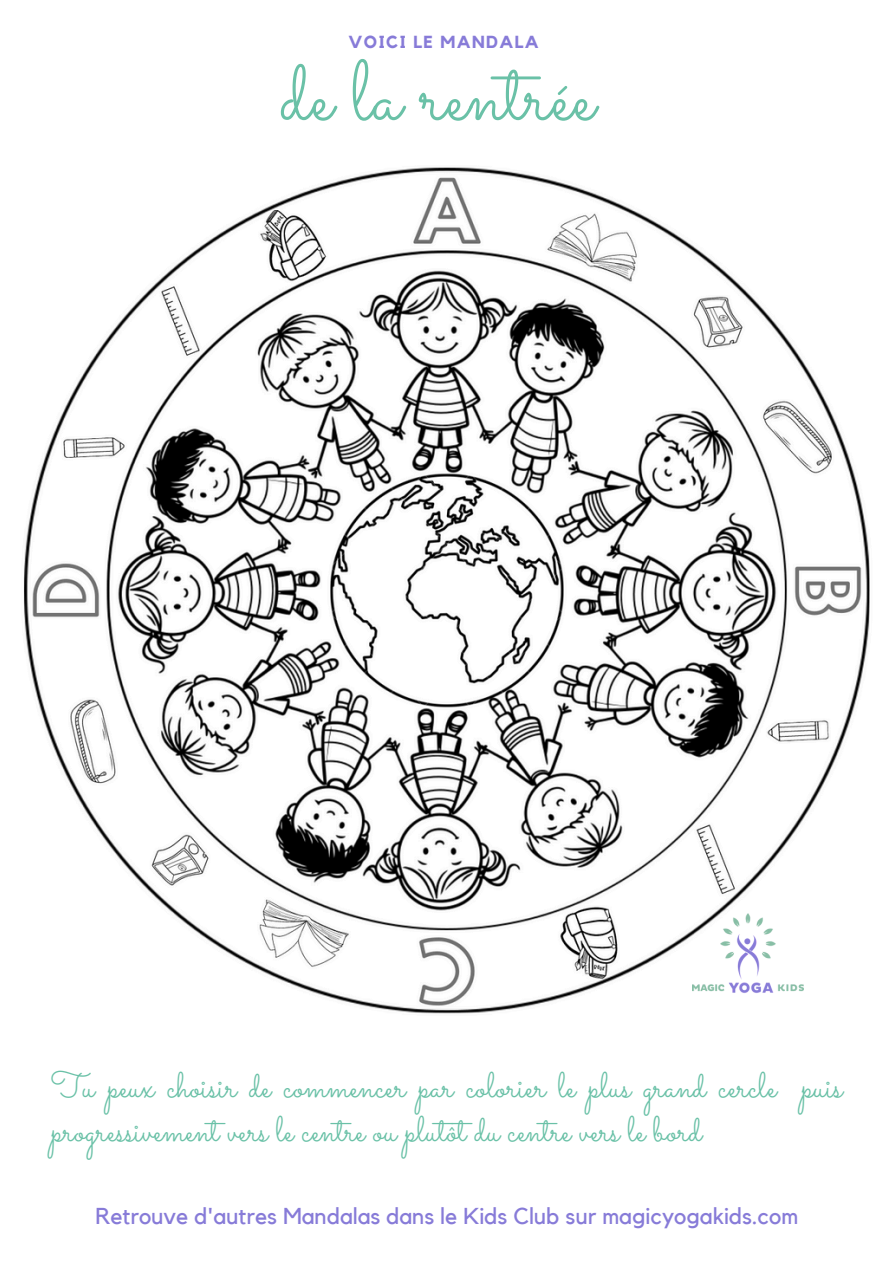
<style>
.page{position:relative;width:894px;height:1264px;background:#fff}
.page>*{position:absolute;margin:0;border:0;box-sizing:border-box;transform-origin:0 0}
.t1{font:85.05px "Sacramento";color:#6ac1a7}
.t2{font:35.7px/43.8px "Sacramento";color:#6ac1a7}
.t3{font:22.95px "Kollektif";color:#877bd8}
.t4{font:700 17.4px "Kollektif";letter-spacing:.08em;color:#877bd8}
</style>
<div class="page">
<img style="left:24px;top:167px;width:846px;height:847px">
<img style="left:692px;top:897px;width:111px;height:111px">
<h1 class="t4" style="left:348px;top:34px;width:192px">VOICI LE MANDALA</h1>
<p class="t1" style="left:280px;top:40px;width:316px">de la rentrée</p>
<h2 class="t2" style="left:51px;top:1063px;width:793px">Tu peux choisir de commencer par colorier le plus grand cercle puis progressivement vers le centre ou plutôt du centre vers le bord</h2>
<h3 class="t3" style="left:95px;top:1205px;width:704px">Retrouve d'autres Mandalas dans le Kids Club sur magicyogakids.com</h3>
</div>
